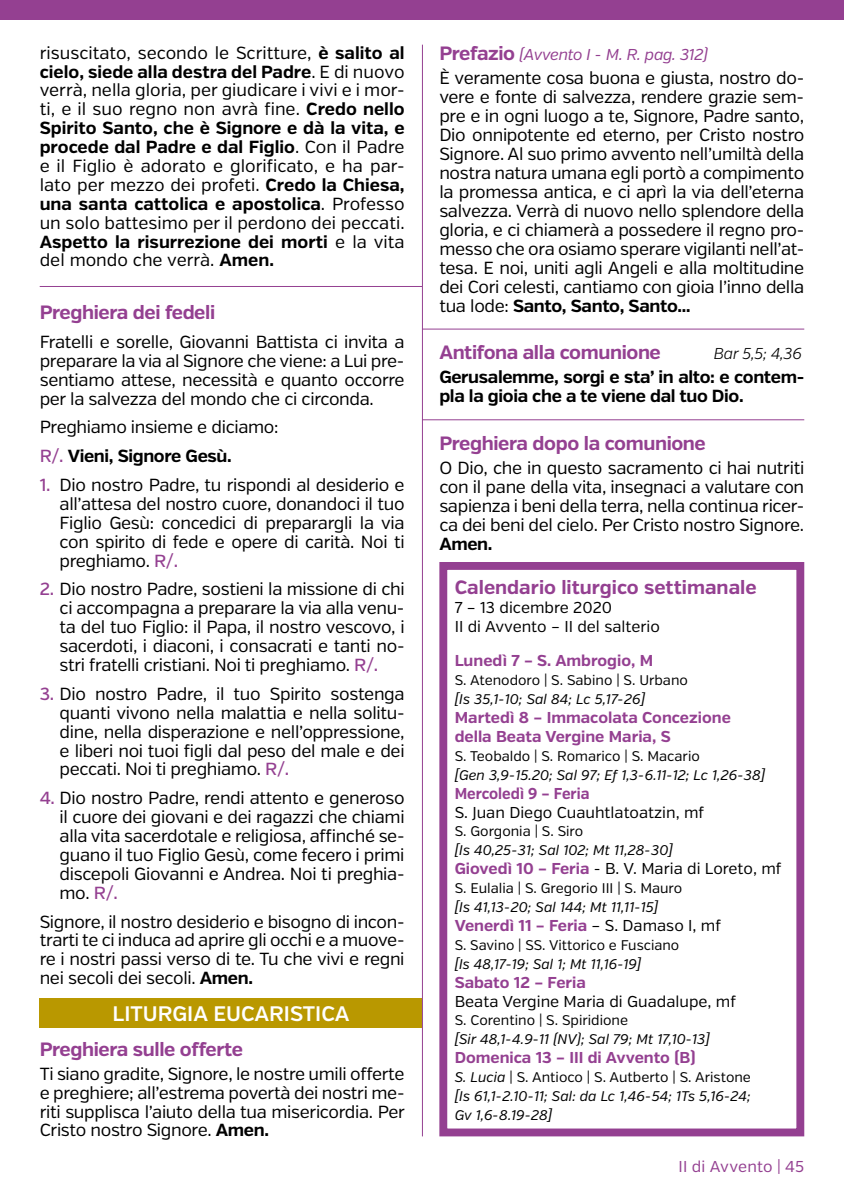
<style>
.page{position:relative;width:844px;height:1191px;background:#fff}
.page>*{position:absolute;margin:0;border:0;box-sizing:border-box;transform-origin:0 0}
.t1{font:600 21px "Verb";color:#fff}
.t2{font:700 19.25px "Verb";letter-spacing:-.02em;color:#944091}
.t3{font:700 19.25px "Verb";color:#944091}
.t4{font:17.5px/18.9px "Verb";letter-spacing:-.02em;color:#000;text-align:justify}
.t5{font:700 17.5px/18.9px "Verb";letter-spacing:-.02em;color:#000}
.t6{font:700 15.75px/18.9px "Verb";color:#944091}
.t7{font:15.75px/18.9px "Verb";color:#000}
.t8{font:italic 15.75px "Verb";letter-spacing:-.02em;color:#944091}
.t9{font:700 15.75px "Verb";color:#944091;scale:.93 1}
.t10{font:15.75px "Verb";letter-spacing:.01em;color:#944091}
.t11{font:italic 300 15.75px "Verb";color:#000}
.t12{font:italic 14px/18.9px "Verb";color:#000;text-align:justify}
.t13{font:14px "Verb";color:#000}
.s1{font-weight:700}
.s2{font-weight:500;color:#944091}
.s3{font-weight:700;font-style:normal;font-size:19.25px}
.s4{font-weight:700;color:#944091}
.s5{font-weight:400;color:#000}
.s6{font-style:normal}
</style>
<div class="page">
<hr style="left:40px;top:286px;width:382px;height:1px;background:#944091">
<div style="left:40px;top:998px;width:382px;height:30px;background:#b99800"></div>
<hr style="left:422px;top:329px;width:382px;height:1px;background:#944091">
<hr style="left:422px;top:419px;width:382px;height:1px;background:#944091">
<div style="left:0;top:0;width:843px;height:20px;background:#944091"></div>
<hr style="left:422px;top:45px;width:1px;height:1091px;background:#944091">
<div style="left:439px;top:562px;width:365px;height:574px;border:8px solid #944091"></div>
<p class="t4" style="left:40px;top:43px;width:366px">risuscitato, secondo le Scritture, <span class="s1">è salito al cielo, siede alla destra del Padre</span>. E di nuovo verrà, nella gloria, per giudicare i vivi e i mor&shy;ti, e il suo regno non avrà fine. <span class="s1">Credo nello Spirito Santo, che è Signore e dà la vita, e procede dal Padre e dal Figlio</span>. Con il Padre e il Figlio è adorato e glorificato, e ha par&shy;lato per mezzo dei profeti. <span class="s1">Credo la Chiesa, una santa cattolica e apostolica</span>. Professo un solo battesimo per il perdono dei peccati.<br><span class="s1">Aspetto la risurrezione dei morti</span> e la vita del mondo che verrà. <span class="s1">Amen.</span></p>
<p class="t2" style="left:40px;top:301px;width:177px">Preghiera dei fedeli</p>
<p class="t4" style="left:40px;top:333px;width:366px">Fratelli e sorelle, Giovanni Battista ci invita a preparare la via al Signore che viene: a Lui pre&shy;sentiamo attese, necessità e quanto occorre per la salvezza del mondo che ci circonda.</p>
<p class="t4" style="left:40px;top:413px;width:240px;line-height:28.9px">Preghiamo insieme e diciamo:<br><span class="s2">R/.</span> <span class="s1">Vieni, Signore Gesù.</span></p>
<p class="t4" style="left:60px;top:476px;width:346px;text-indent:-20px"><span class="s2">1.</span> Dio nostro Padre, tu rispondi al desiderio e all’attesa del nostro cuore, donandoci il tuo Figlio Gesù: concedici di preparargli la via con spirito di fede e opere di carità. Noi ti preghiamo. <span class="s2">R/.</span></p>
<p class="t4" style="left:60px;top:580px;width:346px;text-indent:-20px"><span class="s2">2.</span> Dio nostro Padre, sostieni la missione di chi ci accompagna a preparare la via alla venu&shy;ta del tuo Figlio: il Papa, il nostro vescovo, i sacerdoti, i diaconi, i consacrati e tanti no&shy;stri fratelli cristiani. Noi ti preghiamo. <span class="s2">R/.</span></p>
<p class="t4" style="left:60px;top:684px;width:346px;text-indent:-20px"><span class="s2">3.</span> Dio nostro Padre, il tuo Spirito sostenga quanti vivono nella malattia e nella solitu&shy;dine, nella disperazione e nell’oppressione, e liberi noi tuoi figli dal peso del male e dei peccati. Noi ti preghiamo. <span class="s2">R/.</span></p>
<p class="t4" style="left:60px;top:789px;width:346px;text-indent:-20px"><span class="s2">4.</span> Dio nostro Padre, rendi attento e generoso il cuore dei giovani e dei ragazzi che chiami alla vita sacerdotale e religiosa, affinché se&shy;guano il tuo Figlio Gesù, come fecero i primi discepoli Giovanni e Andrea. Noi ti preghia&shy;mo. <span class="s2">R/.</span></p>
<p class="t4" style="left:40px;top:912px;width:366px">Signore, il nostro desiderio e bisogno di incon&shy;trarti te ci induca ad aprire gli occhi e a muove&shy;re i nostri passi verso di te. Tu che vivi e regni nei secoli dei secoli. <span class="s1">Amen.</span></p>
<p class="t1" style="left:113px;top:1000px;width:238px">LITURGIA EUCARISTICA</p>
<p class="t2" style="left:40px;top:1037px;width:205px">Preghiera sulle offerte</p>
<p class="t4" style="left:40px;top:1064px;width:366px">Ti siano gradite, Signore, le nostre umili offerte e preghiere; all’estrema povertà dei nostri me&shy;riti supplisca l’aiuto della tua misericordia. Per Cristo nostro Signore. <span class="s1">Amen.</span></p>
<p class="t8" style="left:439px;top:45px;width:270px"><span class="s3">Prefazio</span> (Avvento I - M. R. pag. 312)</p>
<p class="t4" style="left:439px;top:69px;width:366px">È veramente cosa buona e giusta, nostro do&shy;vere e fonte di salvezza, rendere grazie sem&shy;pre e in ogni luogo a te, Signore, Padre santo, Dio onnipotente ed eterno, per Cristo nostro Signore. Al suo primo avvento nell’umiltà della nostra natura umana egli portò a compimento la promessa antica, e ci aprì la via dell’eterna salvezza. Verrà di nuovo nello splendore della gloria, e ci chiamerà a possedere il regno pro&shy;messo che ora osiamo sperare vigilanti nell’at&shy;tesa. E noi, uniti agli Angeli e alla moltitudine dei Cori celesti, cantiamo con gioia l’inno della tua lode: <span class="s1">Santo, Santo, Santo…</span></p>
<p class="t2" style="left:439px;top:341px;width:223px">Antifona alla comunione</p>
<p class="t11" style="left:713px;top:344px;width:89px">Bar 5,5; 4,36</p>
<p class="t5" style="left:439px;top:368px;width:366px">Gerusalemme, sorgi e sta’ in alto: e contem&shy;pla la gioia che a te viene dal tuo Dio.</p>
<p class="t2" style="left:439px;top:431px;width:268px">Preghiera dopo la comunione</p>
<p class="t4" style="left:439px;top:458px;width:366px">O Dio, che in questo sacramento ci hai nutriti con il pane della vita, insegnaci a valutare con sapienza i beni della terra, nella continua ricer&shy;ca dei beni del cielo. Per Cristo nostro Signore.</p>
<p class="t5" style="left:439px;top:534px;width:55px">Amen.</p>
<p class="t3" style="left:454px;top:575px;width:303px">Calendario liturgico settimanale</p>
<p class="t7" style="left:454px;top:598px;width:207px">7 – 13 dicembre 2020<br>II di Avvento – II del salterio</p>
<p class="t6" style="left:454px;top:651px;width:200px">Lunedì 7 – S. Ambrogio, M</p>
<p class="t13" style="left:454px;top:672px;width:235px">S. Atenodoro | S. Sabino | S. Urbano</p>
<p class="t12" style="left:454px;top:690px;width:192px">[Is 35,1-10; Sal 84; Lc 5,17-26]</p>
<p class="t6" style="left:454px;top:708px;width:277px">Martedì 8 – Immacolata Concezione della Beata Vergine Maria, S</p>
<p class="t13" style="left:454px;top:747px;width:247px">S. Teobaldo | S. Romarico | S. Macario</p>
<p class="t12" style="left:454px;top:765px;width:312px">[Gen 3,9-15.20; Sal 97; Ef 1,3-6.11-12; Lc 1,26-38]</p>
<p class="t9" style="left:454px;top:783px;width:146px">Mercoledì 9 – Feria</p>
<p class="t7" style="left:454px;top:803px;width:251px">S. Juan Diego Cuauhtlatoatzin, mf</p>
<p class="t13" style="left:454px;top:823px;width:130px">S. Gorgonia | S. Siro</p>
<p class="t12" style="left:454px;top:841px;width:219px">[Is 40,25-31; Sal 102; Mt 11,28-30]</p>
<p class="t7" style="left:454px;top:859px;width:328px"><span class="s4">Giovedì 10 – Feria</span> - B. V. Maria di Loreto, mf</p>
<p class="t13" style="left:454px;top:880px;width:229px">S. Eulalia | S. Gregorio III | S. Mauro</p>
<p class="t12" style="left:454px;top:898px;width:205px">[Is 41,13-20; Sal 144; Mt 11,11-15]</p>
<p class="t6" style="left:454px;top:916px;width:268px">Venerdì 11 – Feria <span class="s5">– S. Damaso I, mf</span></p>
<p class="t13" style="left:454px;top:936px;width:226px">S. Savino | SS. Vittorico e Fusciano</p>
<p class="t12" style="left:454px;top:954px;width:188px">[Is 48,17-19; Sal 1; Mt 11,16-19]</p>
<p class="t6" style="left:454px;top:973px;width:132px">Sabato 12 – Feria</p>
<p class="t7" style="left:454px;top:992px;width:283px">Beata Vergine Maria di Guadalupe, mf</p>
<p class="t13" style="left:454px;top:1012px;width:175px">S. Corentino | S. Spiridione</p>
<p class="t12" style="left:454px;top:1030px;width:256px">[Sir 48,1-4.9-11 (NV); Sal 79; Mt 17,10-13]</p>
<p class="t6" style="left:454px;top:1048px;width:242px">Domenica 13 – III di Avvento (B)</p>
<p class="t12" style="left:454px;top:1068px;width:298px">S. Lucia <span class="s6">| S. Antioco | S. Autberto | S. Aristone </span>[Is 61,1-2.10-11; Sal: da Lc 1,46-54; 1Ts 5,16-24; Gv 1,6-8.19-28]</p>
<p class="t10" style="left:678px;top:1157px;width:127px">II di Avvento | 45</p>
</div>
